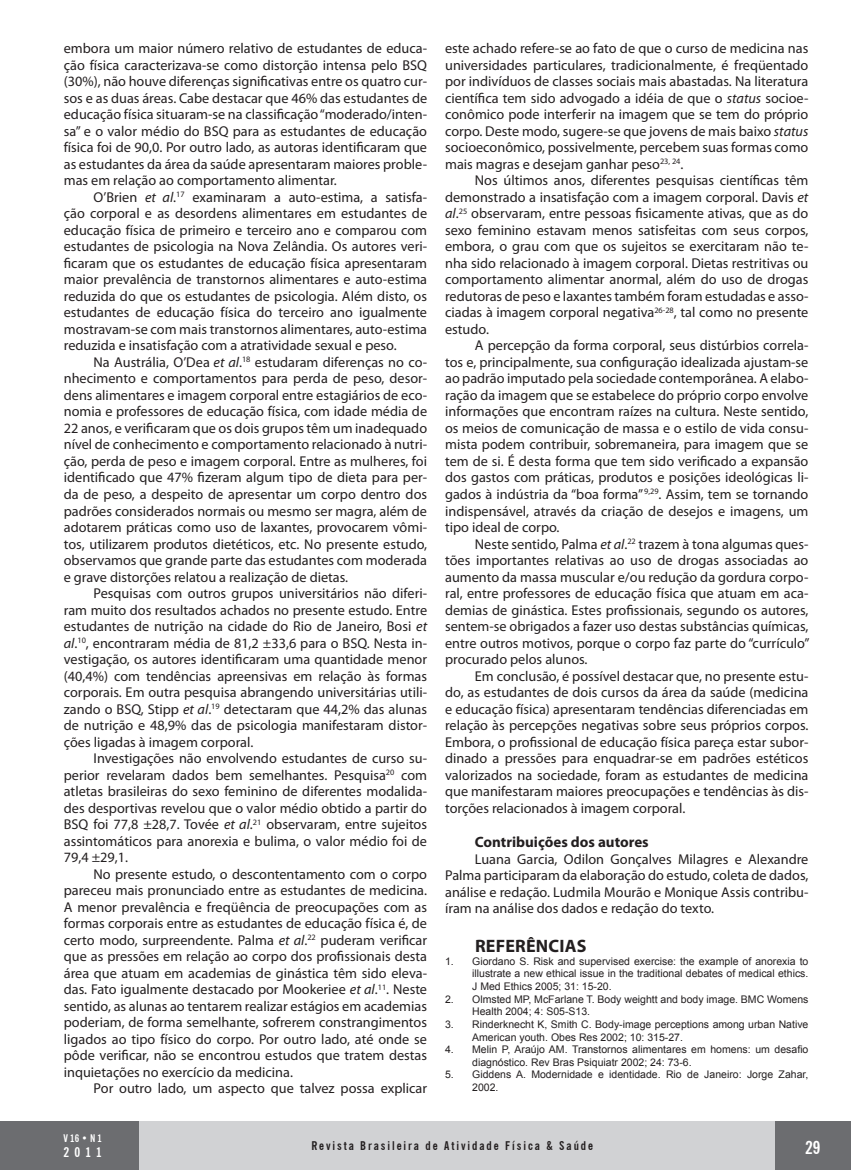
<style>
.page{position:relative;width:851px;height:1170px;background:#fff}
.page>*{position:absolute;margin:0;border:0;box-sizing:border-box;transform-origin:0 0}
.SUBTITULOS{font:700 18px "Myriad Pro";letter-spacing:.01em;color:#231f20}
.t1{font:700 condensed 18px "News Gothic BT";color:#fff}
.SUBTIT_MINI{font:700 15px "Myriad Pro";color:#231f20}
.TEXTO{font:14.25px/16.5px "Myriad Pro";color:#231f20;text-align:justify}
.t2{font:700 condensed 13.5px "News Gothic BT";color:#fff}
.t3{font:700 condensed 12px "News Gothic BT";letter-spacing:.16em;color:#231f20}
.BIBLIO{font:10.5px/12.6px "Arial";color:#231f20}
.t4{font:700 condensed 10.5px "News Gothic BT";color:#fff}
.s1{font-style:italic}
</style>
<div class="page">
<div style="left:746px;top:1121px;width:104px;height:48px;background:#6c6d70"></div>
<div style="left:1px;top:1121px;width:139px;height:48px;background:#6c6d70"></div>
<div style="left:139px;top:1121px;width:636px;height:48px;background:#d1d2d4"></div>
<p class="TEXTO" style="left:64px;top:40px;width:365px">embora um maior número relativo de estudantes de educa&shy;ção física caracterizava-se como distorção intensa pelo BSQ (30%), não houve diferenças significativas entre os quatro cur&shy;sos e as duas áreas. Cabe destacar que 46% das estudantes de educação física situaram-se na classificação “moderado/inten&shy;sa” e o valor médio do BSQ para as estudantes de educação física foi de 90,0. Por outro lado, as autoras identificaram que as estudantes da área da saúde apresentaram maiores proble&shy;mas em relação ao comportamento alimentar.</p>
<p class="TEXTO" style="left:64px;top:188px;width:365px;text-indent:30px">O’Brien <span class="s1">et al</span>.<sup>17</sup> examinaram a auto-estima, a satisfa&shy;ção corporal e as desordens alimentares em estudantes de educação física de primeiro e terceiro ano e comparou com estudantes de psicologia na Nova Zelândia. Os autores veri&shy;ficaram que os estudantes de educação física apresentaram maior prevalência de transtornos alimentares e auto-estima reduzida do que os estudantes de psicologia. Além disto, os estudantes de educação física do terceiro ano igualmente mostravam-se com mais transtornos alimentares, auto-estima reduzida e insatisfação com a atratividade sexual e peso.</p>
<p class="TEXTO" style="left:64px;top:353px;width:365px;text-indent:30px">Na Austrália, O’Dea <span class="s1">et al</span>.<sup>18</sup> estudaram diferenças no co&shy;nhecimento e comportamentos para perda de peso, desor&shy;dens alimentares e imagem corporal entre estagiários de eco&shy;nomia e professores de educação física, com idade média de 22 anos, e verificaram que os dois grupos têm um inadequado nível de conhecimento e comportamento relacionado à nutri&shy;ção, perda de peso e imagem corporal. Entre as mulheres, foi identificado que 47% fizeram algum tipo de dieta para per&shy;da de peso, a despeito de apresentar um corpo dentro dos padrões considerados normais ou mesmo ser magra, além de adotarem práticas como uso de laxantes, provocarem vômi&shy;tos, utilizarem produtos dietéticos, etc. No presente estudo, observamos que grande parte das estudantes com moderada e grave distorções relatou a realização de dietas.</p>
<p class="TEXTO" style="left:64px;top:584px;width:365px;text-indent:30px">Pesquisas com outros grupos universitários não diferi&shy;ram muito dos resultados achados no presente estudo. Entre estudantes de nutrição na cidade do Rio de Janeiro, Bosi <span class="s1">et al</span>.<sup>10</sup>, encontraram média de 81,2 ±33,6 para o BSQ. Nesta in&shy;vestigação, os autores identificaram uma quantidade menor (40,4%) com tendências apreensivas em relação às formas corporais. Em outra pesquisa abrangendo universitárias utili&shy;zando o BSQ, Stipp <span class="s1">et al</span>.<sup>19</sup> detectaram que 44,2% das alunas de nutrição e 48,9% das de psicologia manifestaram distor&shy;ções ligadas à imagem corporal.</p>
<p class="TEXTO" style="left:64px;top:749px;width:365px;text-indent:30px">Investigações não envolvendo estudantes de curso su&shy;perior revelaram dados bem semelhantes. Pesquisa<sup>20</sup> com atletas brasileiras do sexo feminino de diferentes modalida&shy;des desportivas revelou que o valor médio obtido a partir do BSQ foi 77,8 ±28,7. Tovée <span class="s1">et al</span>.<sup>21</sup> observaram, entre sujeitos assintomáticos para anorexia e bulima, o valor médio foi de 79,4 ±29,1.</p>
<p class="TEXTO" style="left:64px;top:865px;width:365px;text-indent:30px">No presente estudo, o descontentamento com o corpo pareceu mais pronunciado entre as estudantes de medicina.<br>A menor prevalência e freqüência de preocupações com as formas corporais entre as estudantes de educação física é, de certo modo, surpreendente. Palma <span class="s1">et al</span>.<sup>22</sup> puderam verificar que as pressões em relação ao corpo dos profissionais desta área que atuam em academias de ginástica têm sido eleva&shy;das. Fato igualmente destacado por Mookeriee <span class="s1">et al</span>.<sup>11</sup>. Neste sentido, as alunas ao tentarem realizar estágios em academias poderiam, de forma semelhante, sofrerem constrangimentos ligados ao tipo físico do corpo. Por outro lado, até onde se pôde verificar, não se encontrou estudos que tratem destas inquietações no exercício da medicina.</p>
<p class="TEXTO" style="left:94px;top:1079px;width:335px">Por outro lado, um aspecto que talvez possa explicar</p>
<p class="TEXTO" style="left:445px;top:40px;width:365px">este achado refere-se ao fato de que o curso de medicina nas universidades particulares, tradicionalmente, é freqüentado por indivíduos de classes sociais mais abastadas. Na literatura científica tem sido advogado a idéia de que o <span class="s1">status</span> socioe&shy;conômico pode interferir na imagem que se tem do próprio corpo. Deste modo, sugere-se que jovens de mais baixo <span class="s1">status </span>socioeconômico, possivelmente, percebem suas formas como mais magras e desejam ganhar peso<sup>23,</sup> <sup>24</sup>.</p>
<p class="TEXTO" style="left:445px;top:172px;width:365px;text-indent:30px">Nos últimos anos, diferentes pesquisas científicas têm demonstrado a insatisfação com a imagem corporal. Davis <span class="s1">et al</span>.<sup>25</sup> observaram, entre pessoas fisicamente ativas, que as do sexo feminino estavam menos satisfeitas com seus corpos, embora, o grau com que os sujeitos se exercitaram não te&shy;nha sido relacionado à imagem corporal. Dietas restritivas ou comportamento alimentar anormal, além do uso de drogas redutoras de peso e laxantes também foram estudadas e asso&shy;ciadas à imagem corporal negativa<sup>26-28</sup>, tal como no presente estudo.</p>
<p class="TEXTO" style="left:445px;top:337px;width:365px;text-indent:30px">A percepção da forma corporal, seus distúrbios correla&shy;tos e, principalmente, sua configuração idealizada ajustam-se ao padrão imputado pela sociedade contemporânea. A elabo&shy;ração da imagem que se estabelece do próprio corpo envolve informações que encontram raízes na cultura. Neste sentido, os meios de comunicação de massa e o estilo de vida consu&shy;mista podem contribuir, sobremaneira, para imagem que se tem de si. É desta forma que tem sido verificado a expansão dos gastos com práticas, produtos e posições ideológicas li&shy;gados à indústria da “boa forma” <sup>9,29</sup>. Assim, tem se tornando indispensável, através da criação de desejos e imagens, um tipo ideal de corpo.</p>
<p class="TEXTO" style="left:445px;top:535px;width:366px;text-indent:30px">Neste sentido, Palma <span class="s1">et al</span>.<sup>22</sup> trazem à tona algumas ques&shy;tões importantes relativas ao uso de drogas associadas ao aumento da massa muscular e/ou redução da gordura corpo&shy;ral, entre professores de educação física que atuam em aca&shy;demias de ginástica. Estes profissionais, segundo os autores, sentem-se obrigados a fazer uso destas substâncias químicas, entre outros motivos, porque o corpo faz parte do “currículo” procurado pelos alunos.</p>
<p class="TEXTO" style="left:445px;top:667px;width:365px;text-indent:30px">Em conclusão, é possível destacar que, no presente estu&shy;do, as estudantes de dois cursos da área da saúde (medicina e educação física) apresentaram tendências diferenciadas em relação às percepções negativas sobre seus próprios corpos.<br>Embora, o profissional de educação física pareça estar subor&shy;dinado a pressões para enquadrar-se em padrões estéticos valorizados na sociedade, foram as estudantes de medicina que manifestaram maiores preocupações e tendências às dis&shy;torções relacionados à imagem corporal.</p>
<p class="SUBTIT_MINI" style="left:475px;top:832px;width:175px">Contribuições dos autores</p>
<p class="TEXTO" style="left:445px;top:850px;width:365px;text-indent:30px">Luana Garcia, Odilon Gonçalves Milagres e Alexandre Palma participaram da elaboração do estudo, coleta de dados, análise e redação. Ludmila Mourão e Monique Assis contribu&shy;íram na análise dos dados e redação do texto.</p>
<p class="SUBTITULOS" style="left:475px;top:934px;width:113px">REFERÊNCIAS</p>
<p class="BIBLIO" style="left:472px;top:954px;width:338px;text-align:justify;text-indent:-27px">1. Giordano S. Risk and supervised exercise: the example of anorexia to illustrate a new ethical issue in the traditional debates of medical ethics.<br>J Med Ethics 2005; 31: 15-20.</p>
<p class="BIBLIO" style="left:472px;top:992px;width:338px;text-indent:-27px">2. Olmsted MP, McFarlane T. Body weightt and body image. BMC Womens<br>Health 2004; 4: S05-S13.</p>
<p class="BIBLIO" style="left:472px;top:1017px;width:338px;text-indent:-27px">3. Rinderknecht K, Smith C. Body-image perceptions among urban Native<br>American youth. Obes Res 2002; 10: 315-27.</p>
<p class="BIBLIO" style="left:472px;top:1043px;width:338px;text-indent:-27px">4. Melin P, Araújo AM. Transtornos alimentares em homens: um desafio diagnóstico. Rev Bras Psiquiatr 2002; 24: 73-6.</p>
<p class="BIBLIO" style="left:472px;top:1068px;width:338px;text-indent:-27px">5. Giddens A. Modernidade e identidade. Rio de Janeiro: Jorge Zahar,<br>2002.</p>
<p class="t4" style="left:63px;top:1131px;width:40px">V 16 • N 1</p>
<p class="t2" style="left:63px;top:1143px;width:40px">2011</p>
<p class="t3" style="left:311px;top:1138px;width:283px">Revista Brasileira de Atividade Física &amp; Saúde</p>
<p class="t1" style="left:804px;top:1136px;width:17px">29</p>
</div>
